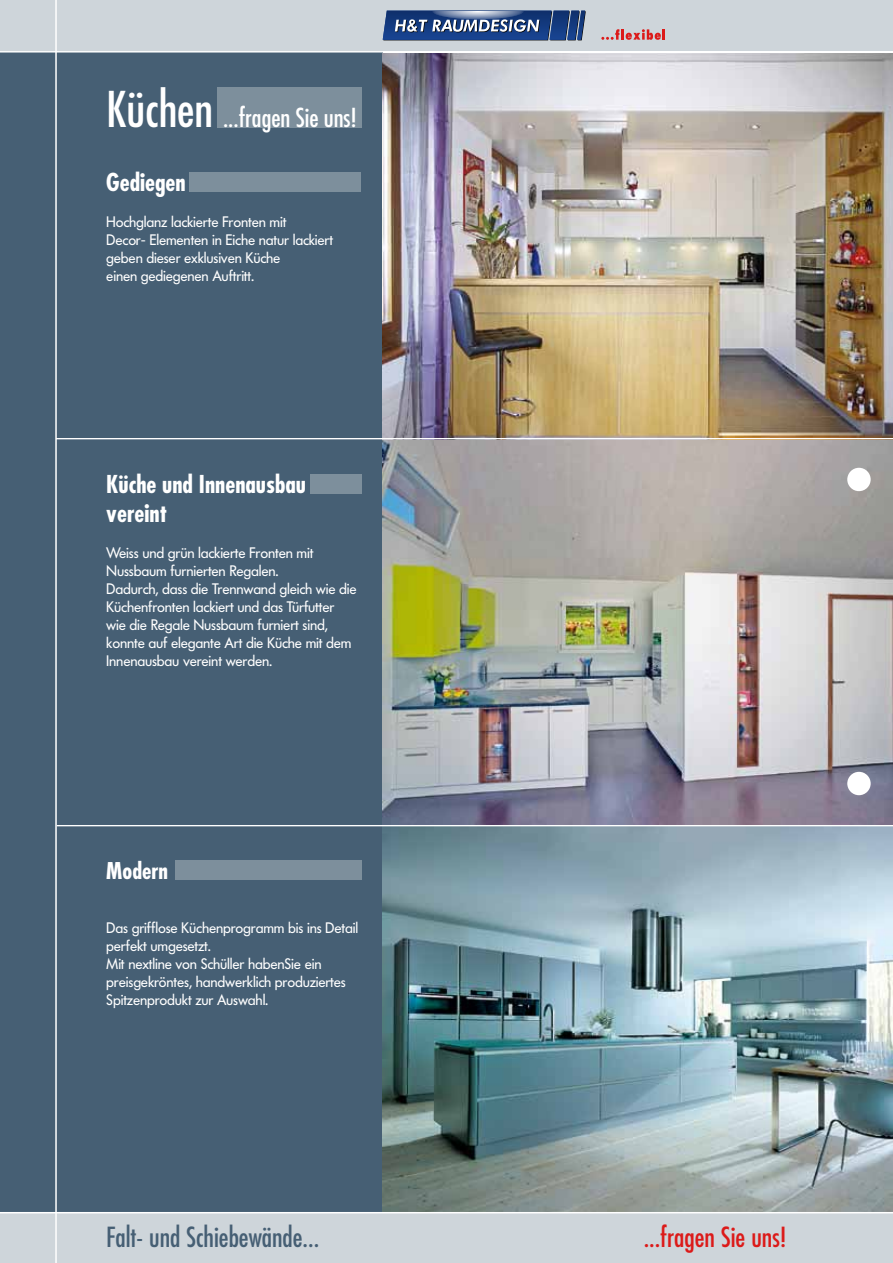
<style>
.page{position:relative;width:893px;height:1263px;background:#fff}
.page>*{position:absolute;margin:0;border:0;box-sizing:border-box;transform-origin:0 0}
.t1{font:condensed 27px "Futura";color:#465f74}
.t2{font:condensed 27px "Futura";color:#dc1a19}
.t3{font:condensed 25.5px "Futura";color:#fff}
.t4{font:700 condensed 24px/28.8px "Futura";color:#fff}
.t5{font:700 condensed 22.5px "Futura";color:#fff}
.t6{font:15px/18px "FU24";color:#fff}
.s1{font-size:48px}
</style>
<div class="page">
<div style="left:0;top:1212px;width:893px;height:51px;background:#ced5da"></div>
<div style="left:0;top:0;width:893px;height:51px;background:#ced5da"></div>
<div style="left:0;top:51px;width:383px;height:1161px;background:#465f74"></div>
<svg style="left:383px;top:11px;width:203px;height:29px;background:#456193"></svg>
<svg style="left:601px;top:29px;width:64px;height:11px"></svg>
<div style="left:175px;top:860px;width:186px;height:19px;background:#7d8f9c"></div>
<div style="left:310px;top:475px;width:51px;height:19px;background:#7d8f9c"></div>
<div style="left:189px;top:172px;width:172px;height:19px;background:#7d8f9c"></div>
<div style="left:217px;top:87px;width:144px;height:40px;background:#7d8f9c"></div>
<img style="left:383px;top:53px;width:510px;height:1159px">
<div style="left:847px;top:772px;width:24px;height:23px;background:#fff;border-radius:50%"></div>
<div style="left:847px;top:468px;width:24px;height:23px;background:#fff;border-radius:50%"></div>
<hr style="left:0;top:1212px;width:893px;height:1px;background:#fff">
<hr style="left:57px;top:825px;width:836px;height:1px;background:#fff">
<hr style="left:56px;top:438px;width:837px;height:1px;background:#fff">
<hr style="left:0;top:51px;width:893px;height:2px;background:#fff">
<hr style="left:55px;top:0;width:2px;height:1263px;background:#fff">
<h2 class="t3" style="left:106px;top:101px;width:252px"><span class="s1">Küchen</span> ...fragen Sie uns!</h2>
<h3 class="t4" style="left:106px;top:168px;width:81px">Gediegen</h3>
<p class="t6" style="left:106px;top:213px;width:228px">Hochglanz lackierte Fronten mit<br>Decor- Elementen in Eiche natur lackiert geben dieser exklusiven Küche<br>einen gediegenen Auftritt.</p>
<h3 class="t4" style="left:106px;top:470px;width:201px">Küche und Innenausbau vereint</h3>
<p class="t6" style="left:106px;top:544px;width:252px">Weiss und grün lackierte Fronten mit Nussbaum furnierten Regalen.<br>Dadurch, dass die Trennwand gleich wie die Küchenfronten lackiert und das Türfutter wie die Regale Nussbaum furniert sind, konnte auf elegante Art die Küche mit dem Innenausbau vereint werden.</p>
<h3 class="t5" style="left:106px;top:856px;width:63px">Modern</h3>
<p class="t6" style="left:106px;top:918px;width:253px">Das grifflose Küchenprogramm bis ins Detail perfekt umgesetzt.<br>Mit nextline von Schüller habenSie ein preisgekröntes, handwerklich produziertes Spitzenprodukt zur Auswahl.</p>
<h1 class="t1" style="left:106px;top:1220px;width:214px">Falt- und Schiebewände...</h1>
<h1 class="t2" style="left:644px;top:1220px;width:144px">...fragen Sie uns!</h1>
</div>
